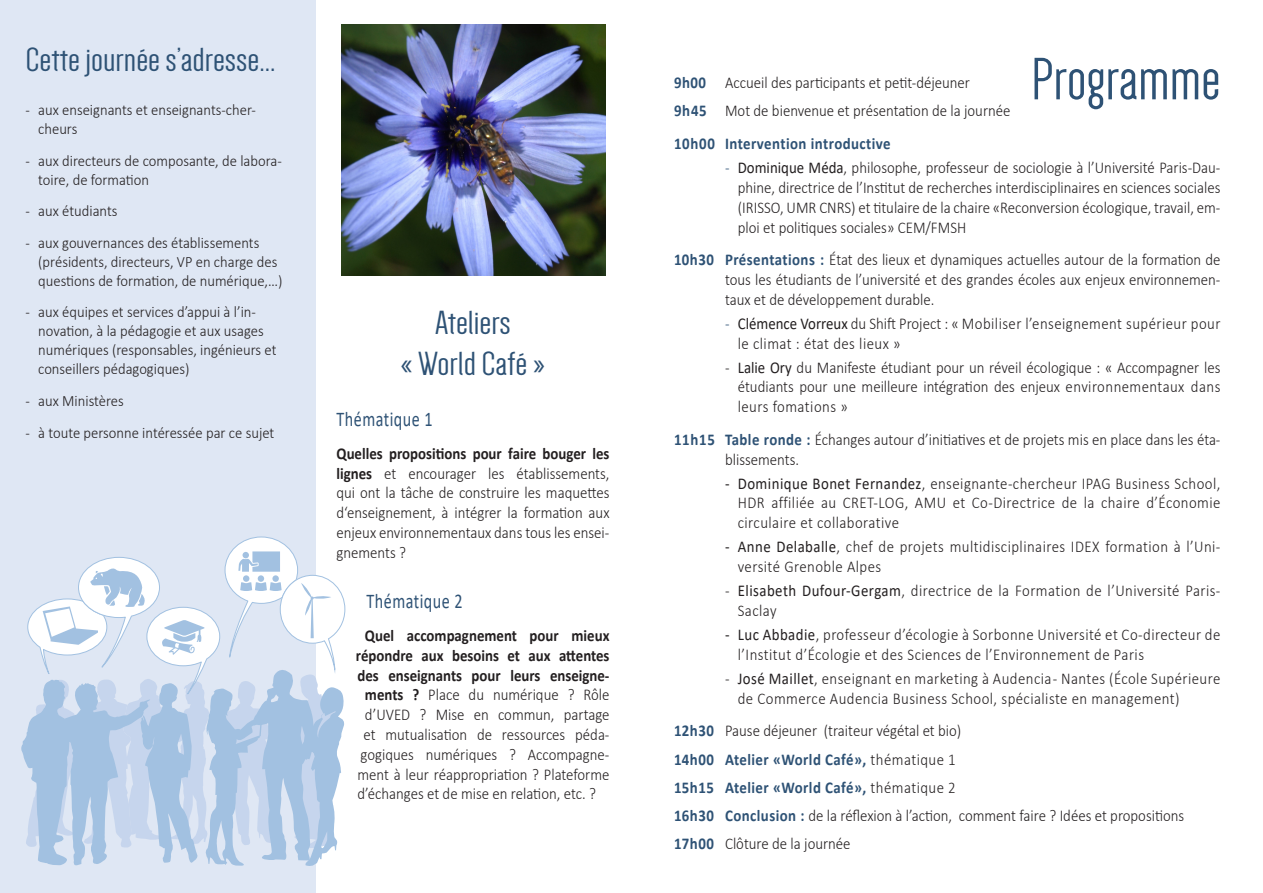
<style>
.page{position:relative;width:1263px;height:893px;background:#fff}
.page>*{position:absolute;margin:0;border:0;box-sizing:border-box;transform-origin:0 0}
.t1{font:61.5px "Dense";color:#2e5275;scale:1.1 1}
.t2{font:34.5px/41.4px "Dense";color:#2e5275;text-align:center;scale:1.2 1}
.t3{font:21px "Calibri";letter-spacing:.03em;color:#2e5275;scale:.77 1}
.t4{font:300 16.5px/19.8px "Calibri";color:#231f20;text-align:justify;scale:.9 1}
.t5{font:300 16.5px/19.8px "Calibri";letter-spacing:.03em;color:#231f20;scale:.9 1}
.t6{font:700 16.5px "Calibri";color:#231f20;scale:.9 1}
.t7{font:700 16.5px "Calibri";letter-spacing:.03em;color:#2e5275;scale:.9 1}
.t8{font:300 15.75px/18.9px "Calibri";color:#231f20;scale:.93 1}
.s1{font-weight:700}
.s2{font-weight:700;color:#2e5275}
.s3{color:#2e5275}
.s4{font-weight:400}
</style>
<div class="page">
<div style="left:0;top:0;width:316px;height:893px;background:#dfe7f4"></div>
<img style="left:341px;top:24px;width:265px;height:251px">
<svg style="left:21px;top:537px;width:324px;height:329px"></svg>
<h2 class="t2" style="left:26px;top:39px;width:210px">Cette journée s’adresse...</h2>
<p class="t8" style="left:38px;top:100px;width:236px;text-indent:-13px">- aux enseignants et enseignants-cher&shy;cheurs</p>
<p class="t8" style="left:38px;top:151px;width:263px;text-indent:-13px">- aux directeurs de composante, de labora&shy;toire, de formation</p>
<p class="t8" style="left:26px;top:202px;width:100px">- aux étudiants</p>
<p class="t8" style="left:38px;top:233px;width:264px;text-indent:-13px">- aux gouvernances des établissements (présidents, directeurs, VP en charge des questions de formation, de numérique,…)</p>
<p class="t8" style="left:38px;top:303px;width:258px;text-indent:-13px">- aux équipes et services d’appui à l’in&shy;novation, à la pédagogie et aux usages numériques (responsables, ingénieurs et conseillers pédagogiques)</p>
<p class="t8" style="left:26px;top:391px;width:107px">- aux Ministères</p>
<p class="t8" style="left:26px;top:424px;width:269px">- à toute personne intéressée par ce sujet</p>
<h2 class="t2" style="left:401px;top:302px;width:122px">Ateliers<br>« World Café »</h2>
<p class="t3" style="left:336px;top:405px;width:127px">Thématique 1</p>
<p class="t4" style="left:336px;top:443px;width:305px"><span class="s1">Quelles propositions pour faire bouger les lignes</span> et encourager les établissements, qui ont la tâche de construire les maquettes d‘enseignement, à intégrer la formation aux enjeux environnementaux dans tous les ensei&shy;gnements ?</p>
<p class="t3" style="left:366px;top:587px;width:127px">Thématique 2</p>
<p class="t6" style="left:365px;top:624px;width:273px">Quel accompagnement pour mieux</p>
<p class="t6" style="left:356px;top:644px;width:283px">répondre aux besoins et aux attentes</p>
<p class="t6" style="left:357px;top:663px;width:281px">des enseignants pour leurs enseigne-</p>
<p class="t4" style="left:365px;top:685px;width:273px"><span class="s1">ments ?</span> Place du numérique ? Rôle</p>
<p class="t4" style="left:365px;top:705px;width:273px">d’UVED ? Mise en commun, partage</p>
<p class="t4" style="left:363px;top:724px;width:275px">et mutualisation de ressources péda-</p>
<p class="t4" style="left:360px;top:744px;width:278px">gogiques numériques ? Accompagne-</p>
<p class="t4" style="left:357px;top:764px;width:282px">ment à leur réappropriation ? Plateforme</p>
<p class="t4" style="left:357px;top:784px;width:266px">d’échanges et de mise en relation, etc. ?</p>
<h1 class="t1" style="left:1031px;top:49px;width:174px">Programme</h1>
<p class="t4" style="left:674px;top:68px;width:375px;line-height:28.3px"><span class="s2">9h00</span> Accueil des participants et petit-déjeuner<br><span class="s2">9h45</span> Mot de bienvenue et présentation de la journée</p>
<p class="t7" style="left:674px;top:132px;width:242px">10h00 Intervention introductive</p>
<p class="t4" style="left:738px;top:158px;width:538px;text-indent:-13px"><span class="s3">-</span> <span class="s4">Dominique Méda</span>, philosophe, professeur de sociologie à l’Université Paris-Dau&shy;phine, directrice de l’Institut de recherches interdisciplinaires en sciences sociales (IRISSO, UMR CNRS) et titulaire de la chaire «Reconversion écologique, travail, em&shy;ploi et politiques sociales» CEM/FMSH</p>
<p class="t4" style="left:725px;top:250px;width:552px;text-indent:-51px"><span class="s2">10h30 Présentations :</span> État des lieux et dynamiques actuelles autour de la formation de tous les étudiants de l’université et des grandes écoles aux enjeux environnemen&shy;taux et de développement durable.</p>
<p class="t5" style="left:738px;top:313px;width:538px;text-indent:-13px"><span class="s3">-</span> <span class="s4">Clémence Vorreux</span> du Shift Project : « Mobiliser l’enseignement supérieur pour le climat : état des lieux »</p>
<p class="t4" style="left:738px;top:357px;width:538px;text-indent:-13px">- <span class="s4">Lalie Ory</span> du Manifeste étudiant pour un réveil écologique : « Accompagner les étudiants pour une meilleure intégration des enjeux environnementaux dans leurs fomations »</p>
<p class="t4" style="left:725px;top:429px;width:552px;text-indent:-51px"><span class="s2">11h15 Table ronde :</span> Échanges autour d’initiatives et de projets mis en place dans les éta&shy;blissements.</p>
<p class="t4" style="left:738px;top:473px;width:538px;text-indent:-13px"><span class="s4">- Dominique Bonet Fernandez</span>, enseignante-chercheur IPAG Business School, HDR affiliée au CRET-LOG, AMU et Co-Directrice de la chaire d’Économie circulaire et collaborative</p>
<p class="t5" style="left:738px;top:537px;width:538px;text-indent:-13px"><span class="s4">- Anne Delaballe</span>, chef de projets multidisciplinaires IDEX formation à l’Uni&shy;versité Grenoble Alpes</p>
<p class="t5" style="left:738px;top:581px;width:538px;text-indent:-13px">- <span class="s4">Elisabeth Dufour-Gergam</span>, directrice de la Formation de l’Université Paris-<br>Saclay</p>
<p class="t5" style="left:738px;top:624px;width:538px;text-indent:-13px"><span class="s4">- Luc Abbadie</span>, professeur d’écologie à Sorbonne Université et Co-directeur de l’Institut d’Écologie et des Sciences de l’Environnement de Paris</p>
<p class="t5" style="left:738px;top:668px;width:538px;text-indent:-13px">- <span class="s4">José Maillet</span>, enseignant en marketing à Audencia - Nantes (École Supérieure de Commerce Audencia Business School, spécialiste en management)</p>
<p class="t4" style="left:674px;top:716px;width:568px;line-height:28.3px;text-align:left"><span class="s2">12h30</span> Pause déjeuner (traiteur végétal et bio)<br><span class="s2">14h00 Atelier «World Café»,</span> thématique 1<br><span class="s2">15h15 Atelier «World Café»,</span> thématique 2<br><span class="s2">16h30 Conclusion :</span> de la réflexion à l’action, comment faire ? Idées et propositions <span class="s2">17h00</span> Clôture de la journée</p>
</div>
